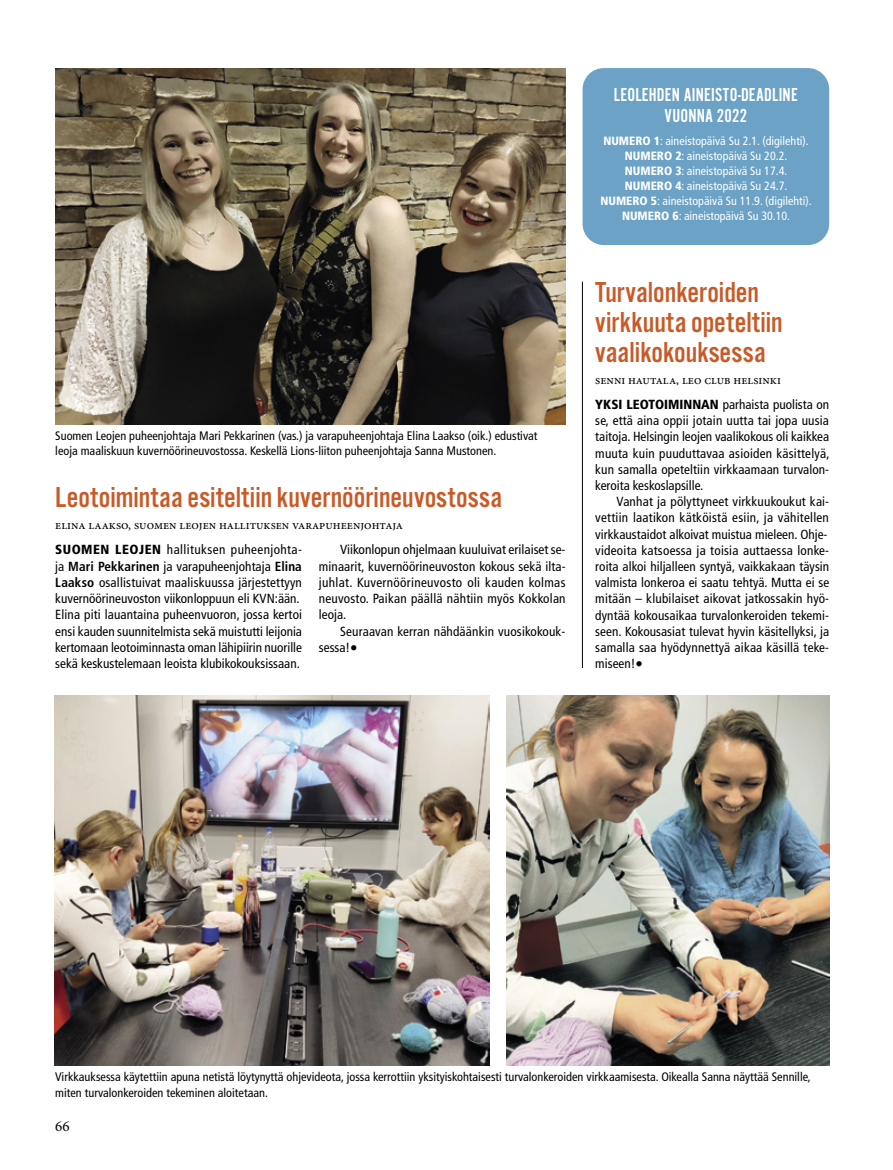
<style>
.page{position:relative;width:893px;height:1170px;background:#fff}
.page>*{position:absolute;margin:0;border:0;box-sizing:border-box;transform-origin:0 0}
.t1{font:30px/30px "Alternate Got No 3 D";color:#c95a27}
.t2{font:19.5px/20.9px "Alternate Got No 2 D";letter-spacing:.01em;color:#fff;text-align:center}
.t3{font:15px "Minion Pro";color:#000}
.t4{font:condensed 13.2px/16.2px "Frutiger";letter-spacing:.005em;color:#000}
.t5{font:12.75px "Minion Pro";color:#000}
.t6{font:condensed 12.3px/15.3px "Frutiger";color:#000}
.t7{font:condensed 12px/15px "Frutiger";color:#fff;text-align:center}
.s1{font-weight:900}
.s2{font-weight:700}
.s3{font-size:15px}
</style>
<div class="page">
<img style="left:55px;top:68px;width:511px;height:356px">
<div style="left:583px;top:68px;width:246px;height:177px;background:#6ba2c5;border-radius:21px"></div>
<hr style="left:582px;top:281px;width:1px;height:387px;background:#000">
<img style="left:506px;top:695px;width:323px;height:370px">
<img style="left:55px;top:695px;width:434px;height:370px">
<p class="t6" style="left:55px;top:428px;width:484px">Suomen Leojen puheenjohtaja Mari Pekkarinen (vas.) ja varapuheenjohtaja Elina Laakso (oik.) edustivat leoja maaliskuun kuvernöörineuvostossa. Keskellä Lions-liiton puheenjohtaja Sanna Mustonen.</p>
<h1 class="t1" style="left:55px;top:483px;width:448px">Leotoimintaa esiteltiin kuvernöörineuvostossa</h1>
<p class="t5" style="left:55px;top:516px;width:349px">elina laakso, suomen leojen hallituksen varapuheenjohtaja</p>
<p class="t4" style="left:55px;top:542px;width:248px"><span class="s1">SUOMEN LEOJEN</span> hallituksen puheenjohta&shy;ja <span class="s2">Mari Pekkarinen</span> ja varapuheenjohtaja <span class="s2">Elina Laakso</span> osallistuivat maaliskuussa järjestettyyn kuvernöörineuvoston viikonloppuun eli KVN:ään.<br>Elina piti lauantaina puheenvuoron, jossa kertoi ensi kauden suunnitelmista sekä muistutti leijonia kertomaan leotoiminnasta oman lähipiirin nuorille sekä keskustelemaan leoista klubikokouksissaan.</p>
<p class="t4" style="left:319px;top:542px;width:248px;text-align:justify;text-indent:21px">Viikonlopun ohjelmaan kuuluivat erilaiset se&shy;minaarit, kuvernöörineuvoston kokous sekä ilta&shy;juhlat. Kuvernöörineuvosto oli kauden kolmas neuvosto. Paikan päällä nähtiin myös Kokkolan leoja.</p>
<p class="t4" style="left:319px;top:623px;width:248px;text-indent:21px">Seuraavan kerran nähdäänkin vuosikokouk&shy;sessa!<span class="s3">•</span></p>
<h2 class="t2" style="left:614px;top:85px;width:185px">LEOLEHDEN AINEISTO-DEADLINE<br>VUONNA 2022</h2>
<p class="t7" style="left:600px;top:133px;width:213px"><span class="s1">NUMERO 1</span>: aineistopäivä Su 2.1. (digilehti).<br><span class="s1">NUMERO 2</span>: aineistopäivä Su 20.2.<br><span class="s1">NUMERO 3</span>: aineistopäivä Su 17.4.<br><span class="s1">NUMERO 4</span>: aineistopäivä Su 24.7.<br><span class="s1">NUMERO 5</span>: aineistopäivä Su 11.9. (digilehti).<br><span class="s1">NUMERO 6</span>: aineistopäivä Su 30.10.</p>
<h1 class="t1" style="left:595px;top:278px;width:189px">Turvalonkeroiden virkkuuta opeteltiin vaalikokouksessa</h1>
<p class="t5" style="left:595px;top:371px;width:187px">senni hautala, leo club helsinki</p>
<p class="t4" style="left:595px;top:396px;width:236px;text-align:justify"><span class="s1">YKSI LEOTOIMINNAN</span> parhaista puolista on se, että aina oppii jotain uutta tai jopa uusia taitoja. Helsingin leojen vaalikokous oli kaikkea muuta kuin puuduttavaa asioiden käsittelyä, kun samalla opeteltiin virkkaamaan turvalon&shy;keroita keskoslapsille.</p>
<p class="t4" style="left:595px;top:493px;width:236px;text-indent:21px">Vanhat ja pölyttyneet virkkuukoukut kai&shy;vettiin laatikon kätköistä esiin, ja vähitellen virkkaustaidot alkoivat muistua mieleen. Ohje&shy;videoita katsoessa ja toisia auttaessa lonke&shy;roita alkoi hiljalleen syntyä, vaikkakaan täysin valmista lonkeroa ei saatu tehtyä. Mutta ei se mitään – klubilaiset aikovat jatkossakin hyö&shy;dyntää kokousaikaa turvalonkeroiden tekemi&shy;seen. Kokousasiat tulevat hyvin käsitellyksi, ja samalla saa hyödynnettyä aikaa käsillä teke&shy;miseen!<span class="s3">•</span></p>
<p class="t6" style="left:55px;top:1069px;width:757px">Virkkauksessa käytettiin apuna netistä löytynyttä ohjevideota, jossa kerrottiin yksityiskohtaisesti turvalonkeroiden virkkaamisesta. Oikealla Sanna näyttää Sennille, miten turvalonkeroiden tekeminen aloitetaan.</p>
<p class="t3" style="left:55px;top:1115px;width:16px">66</p>
</div>
